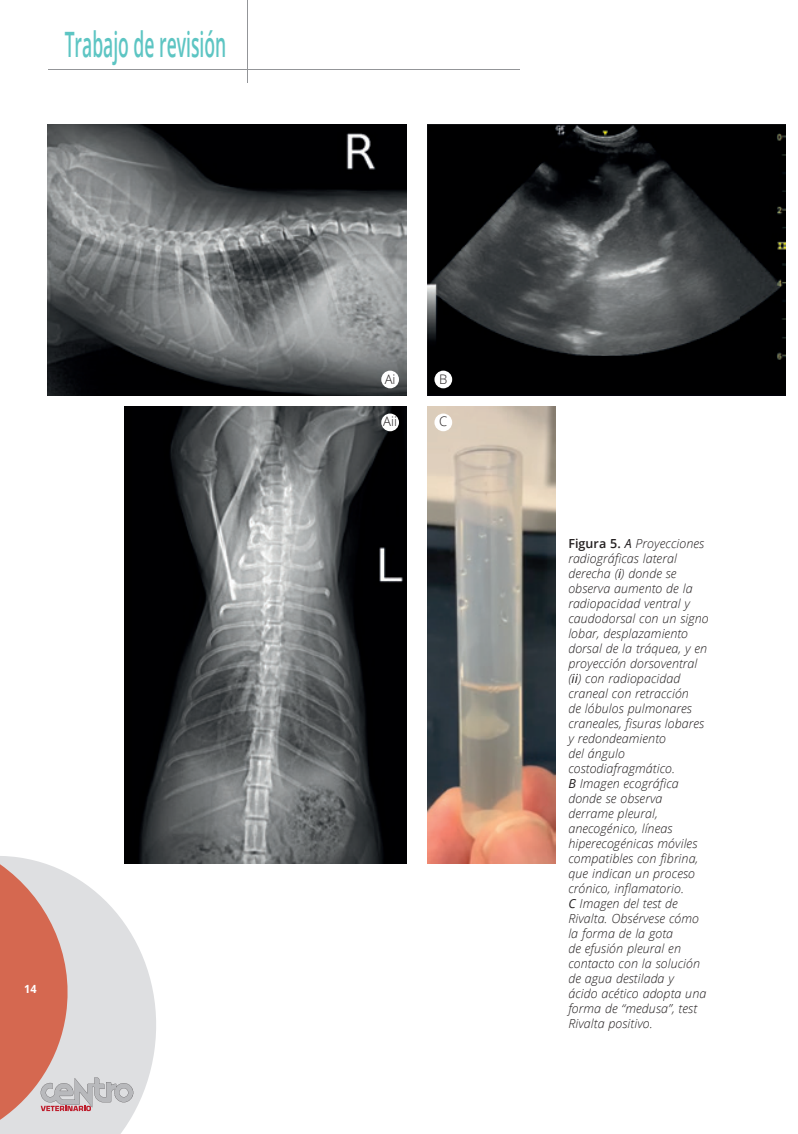
<style>
.page{position:relative;width:798px;height:1134px;background:#fff}
.page>*{position:absolute;margin:0;border:0;box-sizing:border-box;transform-origin:0 0}
.t1{font:600 35px "Open Sans";color:#5dc5c3;scale:.5 1}
.t2{font:300 13.12px "Open Sans";color:#231f20}
.t3{font:italic 300 12.5px/15px "Open Sans";letter-spacing:.005em;color:#231f20}
.t4{font:700 11.25px "Open Sans";color:#fff;scale:.96 1}
.s1{font-weight:600;font-style:normal}
.s2{font-weight:400}
</style>
<div class="page">
<svg style="left:0;top:856px;width:156px;height:278px;fill:#dedfe1"></svg>
<svg style="left:0;top:864px;width:133px;height:256px;background:#dab3ac"></svg>
<hr style="left:48px;top:69px;width:471px;height:1px;background:#939598">
<hr style="left:247px;top:0;width:1px;height:83px;background:#939598">
<img style="left:427px;top:124px;width:357px;height:271px">
<img style="left:427px;top:406px;width:128px;height:458px">
<img style="left:124px;top:406px;width:282px;height:458px">
<img style="left:47px;top:124px;width:359px;height:271px">
<div style="left:381px;top:371px;width:18px;height:17px;background:#fff;border-radius:50%"></div>
<div style="left:434px;top:371px;width:18px;height:17px;background:#fff;border-radius:50%"></div>
<div style="left:381px;top:414px;width:18px;height:17px;background:#fff;border-radius:50%"></div>
<div style="left:434px;top:414px;width:18px;height:17px;background:#fff;border-radius:50%"></div>
<h1 class="t1" style="left:65px;top:19px;width:324px">Trabajo de revisión</h1>
<p class="t4" style="left:24px;top:980px;width:14px">14</p>
<p class="t2" style="left:384px;top:369px;width:12px">Ai</p>
<p class="t2" style="left:439px;top:369px;width:10px">B</p>
<p class="t2" style="left:383px;top:412px;width:15px">Aii</p>
<p class="t2" style="left:439px;top:412px;width:10px">C</p>
<p class="t3" style="left:568px;top:535px;width:142px"><span class="s1">Figura 5.</span> <span class="s2">A</span> Proyecciones radiográficas lateral derecha (<span class="s2">i</span>) donde se observa aumento de la radiopacidad ventral y caudodorsal con un signo lobar, desplazamiento dorsal de la tráquea, y en proyección dorsoventral (<span class="s2">ii</span>) con radiopacidad craneal con retracción<br>de lóbulos pulmonares craneales, fisuras lobares y redondeamiento<br>del ángulo costodiafragmático.<br><span class="s2">B</span> Imagen ecográfica donde se observa derrame pleural, anecogénico, líneas hiperecogénicas móviles compatibles con fibrina, que indican un proceso crónico, inflamatorio.<br><span class="s2">C</span> Imagen del test de<br>Rivalta. Obsérvese cómo la forma de la gota<br>de efusión pleural en contacto con la solución de agua destilada y<br>ácido acético adopta una forma de “medusa”, test<br>Rivalta positivo.</p>
</div>
